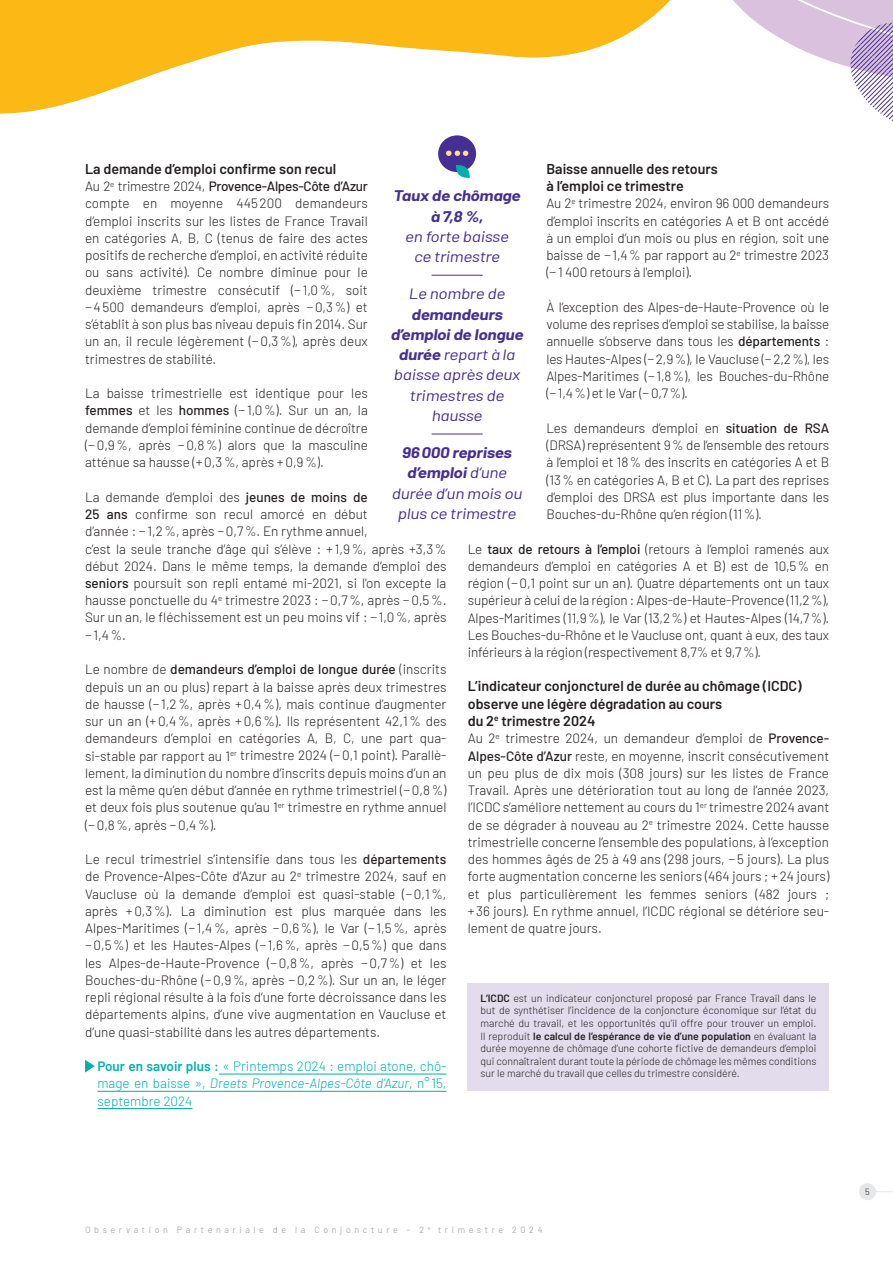
<style>
.page{position:relative;width:893px;height:1263px;background:#fff}
.page>*{position:absolute;margin:0;border:0;box-sizing:border-box;transform-origin:0 0}
.t1{font:italic 15px/20.2px "Barlow";letter-spacing:-.015em;color:#452f92;text-align:center;scale:1.15 1}
.t2{font:italic 700 15px/20.2px "Barlow";letter-spacing:-.015em;color:#452f92;text-align:center;scale:1.15 1}
.t3{font:600 14.25px/17.2px "Barlow";color:#231f20}
.t4{font:300 13.5px/17.2px "Barlow";color:#231f20;text-align:justify}
.t5{font:300 13.5px/17.2px "Barlow";color:#00afad;text-align:justify}
.t6{font:300 10.5px/12.6px "Barlow";color:#231f20;text-align:justify}
.t7{font:300 9px "Barlow";letter-spacing:.4em;color:#939598}
.t8{font:300 9px "Barlow";color:#231f20}
.s1{font-weight:500}
.s2{font-weight:600}
.s3{font-style:italic}
.s4{font-weight:700}
</style>
<div class="page">
<hr style="left:219px;top:1074px;width:227px;height:1px;background:#00afad">
<hr style="left:97px;top:1091px;width:349px;height:1px;background:#00afad">
<hr style="left:97px;top:1108px;width:95px;height:1px;background:#00afad">
<svg style="left:85px;top:1060px;width:10px;height:12px"></svg>
<hr style="left:432px;top:275px;width:51px;height:1px;background:#452f92">
<hr style="left:432px;top:434px;width:51px;height:1px;background:#452f92">
<div style="left:438px;top:135px;width:38px;height:37px;background:#452f92;border-radius:50%"></div>
<svg style="left:446px;top:151px;width:22px;height:5px"></svg>
<svg style="left:456px;top:165px;width:14px;height:13px"></svg>
<svg style="left:0;top:0;width:671px;height:114px;fill:#fcb814"></svg>
<svg style="left:733px;top:0;width:160px;height:121px"></svg>
<svg style="left:876px;top:1191px;width:17px;height:1px"></svg>
<div style="left:859px;top:1183px;width:17px;height:17px;background:#e6e7e9;border-radius:50%"></div>
<div style="left:468px;top:983px;width:361px;height:107px;background:#e3dced"></div>
<p class="t3" style="left:85px;top:159px;width:253px">La demande d’emploi confirme son recul</p>
<p class="t4" style="left:85px;top:177px;width:284px">Au 2<sup>e</sup> trimestre 2024, <span class="s1">Provence-Alpes-Côte d’Azur </span>compte en moyenne 445200 demandeurs d’emploi inscrits sur les listes de France Travail en catégories A, B, C (tenus de faire des actes positifs de recherche d’emploi, en activité réduite ou sans activité). Ce nombre diminue pour le deuxième trimestre consécutif (−1,0%, soit −4500 demandeurs d’emploi, après −0,3%) et s’établit à son plus bas niveau depuis fin 2014. Sur un an, il recule légèrement (−0,3%), après deux trimestres de stabilité.</p>
<p class="t4" style="left:85px;top:384px;width:284px">La baisse trimestrielle est identique pour les <span class="s1">femmes</span> et les <span class="s1">hommes</span> (−1,0%). Sur un an, la demande d’emploi féminine continue de décroître (−0,9%, après −0,8%) alors que la masculine atténue sa hausse (+0,3%, après +0,9%).</p>
<p class="t4" style="left:85px;top:487px;width:363px;text-align:left">La demande d’emploi des <span class="s1">jeunes de moins de<br>25 ans</span> confirme son recul amorcé en début<br>d’année : −1,2%, après −0,7%. En rythme annuel,<br>c’est la seule tranche d’âge qui s’élève : +1,9%, après +3,3% début 2024. Dans le même temps, la demande d’emploi des <span class="s1">seniors</span> poursuit son repli entamé mi-2021, si l'on excepte la hausse ponctuelle du 4<sup>e</sup> trimestre 2023 : −0,7%, après −0,5%.<br>Sur un an, le fléchissement est un peu moins vif : −1,0%, après −1,4%.</p>
<p class="t4" style="left:85px;top:660px;width:363px">Le nombre de <span class="s1">demandeurs d’emploi de longue durée</span> (inscrits depuis un an ou plus) repart à la baisse après deux trimestres de hausse (−1,2%, après +0,4%), mais continue d’augmenter sur un an (+0,4%, après +0,6%). Ils représentent 42,1% des demandeurs d’emploi en catégories A, B, C, une part qua&shy;si-stable par rapport au 1<sup>er</sup> trimestre 2024 (−0,1 point). Parallè&shy;lement, la diminution du nombre d’inscrits depuis moins d’un an est la même qu’en début d’année en rythme trimestriel (−0,8%) et deux fois plus soutenue qu’au 1<sup>er</sup> trimestre en rythme annuel (−0,8%, après −0,4%).</p>
<p class="t4" style="left:85px;top:849px;width:363px">Le recul trimestriel s’intensifie dans tous les <span class="s1">départements </span>de Provence-Alpes-Côte d’Azur au 2<sup>e</sup> trimestre 2024, sauf en Vaucluse où la demande d’emploi est quasi-stable (−0,1%, après +0,3%). La diminution est plus marquée dans les Alpes-Maritimes (−1,4%, après −0,6%), le Var (−1,5%, après −0,5%) et les Hautes-Alpes (−1,6%, après −0,5%) que dans les Alpes-de-Haute-Provence (−0,8%, après −0,7%) et les Bouches-du-Rhône (−0,9%, après −0,2%). Sur un an, le léger repli régional résulte à la fois d’une forte décroissance dans les départements alpins, d’une vive augmentation en Vaucluse et d’une quasi-stabilité dans les autres départements.</p>
<p class="t5" style="left:97px;top:1056px;width:351px"><span class="s2">Pour en savoir plus :</span> « Printemps 2024 : emploi atone, chô&shy;mage en baisse », <span class="s3">Dreets Provence-Alpes-Côte d’Azur</span>, n°15, septembre 2024</p>
<p class="t3" style="left:546px;top:159px;width:173px">Baisse annuelle des retours à l’emploi ce trimestre</p>
<p class="t4" style="left:546px;top:194px;width:284px">Au 2<sup>e</sup> trimestre 2024, environ 96 000 demandeurs d’emploi inscrits en catégories A et B ont accédé à un emploi d’un mois ou plus en région, soit une baisse de − 1,4% par rapport au 2<sup>e</sup> trimestre 2023 (−1 400 retours à l'emploi).</p>
<p class="t4" style="left:546px;top:297px;width:284px">À l’exception des Alpes-de-Haute-Provence où le volume des reprises d’emploi se stabilise, la baisse annuelle s’observe dans tous les <span class="s1">départements</span> : les Hautes-Alpes (−2,9%), le Vaucluse (−2,2%), les Alpes-Maritimes (−1,8%), les Bouches-du-Rhône (−1,4%) et le Var (−0,7%).</p>
<p class="t4" style="left:546px;top:418px;width:284px">Les demandeurs d’emploi en <span class="s1">situation de RSA </span>(DRSA) représentent 9% de l’ensemble des retours à l’emploi et 18% des inscrits en catégories A et B (13% en catégories A, B et C). La part des reprises d’emploi des DRSA est plus importante dans les Bouches-du-Rhône qu’en région (11%).</p>
<p class="t4" style="left:468px;top:539px;width:363px">Le <span class="s1">taux de retours à l’emploi</span> (retours à l’emploi ramenés aux demandeurs d’emploi en catégories A et B) est de 10,5% en région (−0,1 point sur un an). Quatre départements ont un taux supérieur à celui de la région : Alpes-de-Haute-Provence (11,2%), Alpes-Maritimes (11,9%), le Var (13,2%) et Hautes-Alpes (14,7%).<br>Les Bouches-du-Rhône et le Vaucluse ont, quant à eux, des taux inférieurs à la région (respectivement 8,7% et 9,7%).</p>
<p class="t3" style="left:468px;top:677px;width:336px">L’indicateur conjoncturel de durée au chômage (ICDC) observe une légère dégradation au cours<br>du 2<sup>e</sup> trimestre 2024</p>
<p class="t4" style="left:468px;top:729px;width:363px">Au 2<sup>e</sup> trimestre 2024, un demandeur d’emploi de <span class="s1">Provence-Alpes-Côte d’Azur</span> reste, en moyenne, inscrit consécutivement un peu plus de dix mois (308 jours) sur les listes de France Travail. Après une détérioration tout au long de l’année 2023, l’ICDC s’améliore nettement au cours du 1<sup>er</sup> trimestre 2024 avant de se dégrader à nouveau au 2<sup>e</sup> trimestre 2024. Cette hausse trimestrielle concerne l’ensemble des populations, à l’exception des hommes âgés de 25 à 49 ans (298 jours, − 5 jours). La plus forte augmentation concerne les seniors (464 jours ; +24 jours) et plus particulièrement les femmes seniors (482 jours ; +36 jours). En rythme annuel, l’ICDC régional se détériore seu&shy;lement de quatre jours.</p>
<p class="t2" style="left:393px;top:185px;width:112px">Taux de chômage à 7,8 %,</p>
<p class="t1" style="left:405px;top:225px;width:92px">en forte baisse ce trimestre</p>
<p class="t1" style="left:409px;top:283px;width:85px">Le nombre de</p>
<p class="t1" style="left:391px;top:303px;width:117px"><span class="s4">demandeurs d’emploi de longue durée</span> repart à la baisse après deux trimestres de hausse</p>
<p class="t1" style="left:392px;top:441px;width:115px"><span class="s4">96000 reprises d’emploi</span> d’une durée d’un mois ou plus ce trimestre</p>
<p class="t6" style="left:480px;top:991px;width:337px"><span class="s2">L’ICDC</span> est un indicateur conjoncturel proposé par France Travail dans le but de synthétiser l’incidence de la conjoncture économique sur l’état du marché du travail, et les opportunités qu’il offre pour trouver un emploi.<br>Il reproduit <span class="s2">le calcul de l’espérance de vie d’une population</span> en évaluant la durée moyenne de chômage d’une cohorte fictive de demandeurs d’emploi qui connaîtraient durant toute la période de chômage les mêmes conditions sur le marché du travail que celles du trimestre considéré.</p>
<p class="t7" style="left:85px;top:1223px;width:459px">Observation Partenariale de la Conjoncture - 2 <sup>e</sup> trimestre 2024</p>
<p class="t8" style="left:865px;top:1185px;width:6px">5</p>
</div>
